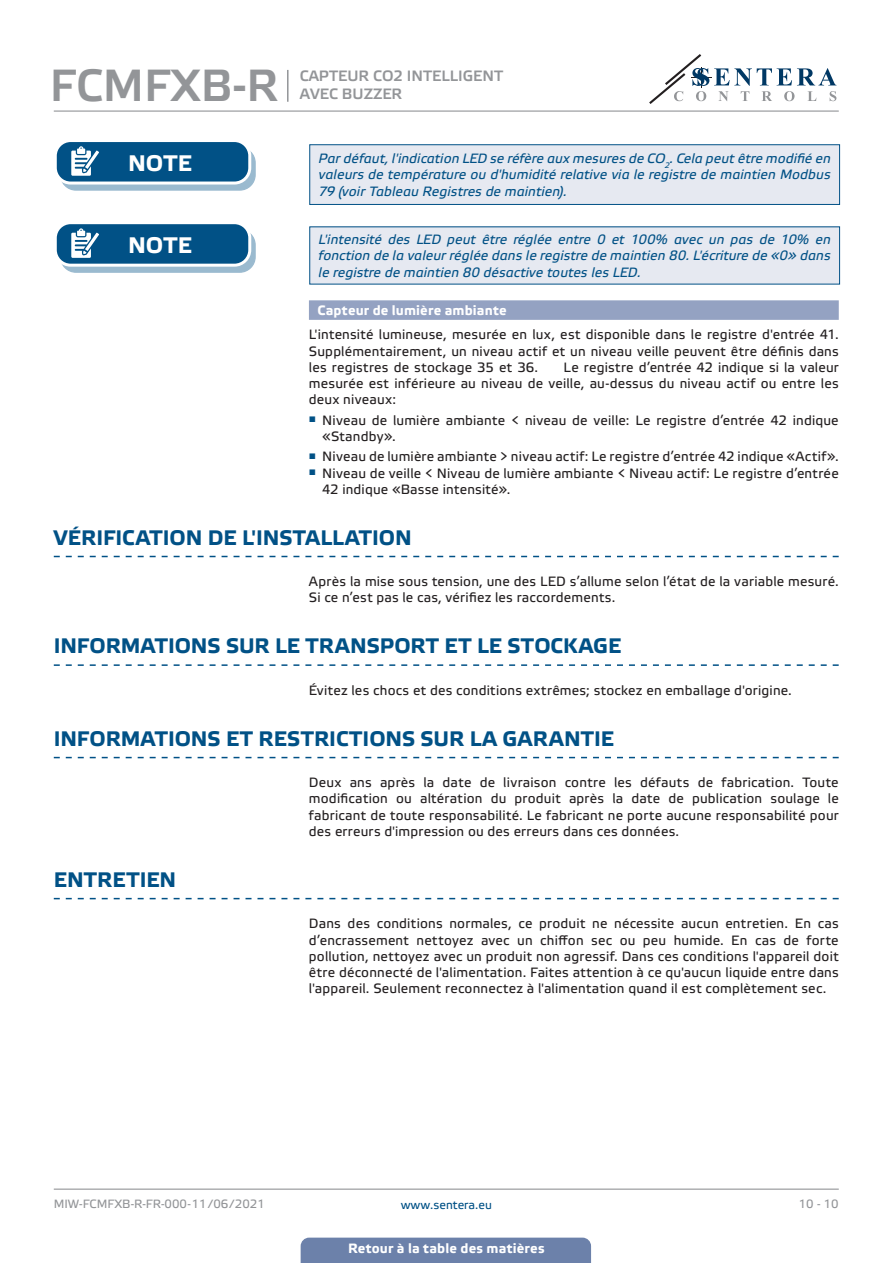
<style>
.page{position:relative;width:893px;height:1263px;background:#fff}
.page>*{position:absolute;margin:0;border:0;box-sizing:border-box;transform-origin:0 0}
.t1{font:45px "Etelka Medium Pro";color:#939598}
.t2{font:700 22.5px "Etelka Text Pro";letter-spacing:.005em;color:#fff}
.t3{font:700 21px "Etelka Text Pro";letter-spacing:.005em;color:#015186}
.t4{font:15px/18px "Etelka Medium Pro";color:#939598}
.body{font:13.5px/16.2px "Etelka Text Pro";letter-spacing:.015em;color:#231f20;text-align:justify}
.attention{font:italic 13.5px/16.2px "Etelka Text Pro";letter-spacing:.01em;color:#015186;text-align:justify}
.Number-roman{font:700 13.5px "Etelka Text Pro";letter-spacing:.01em;color:#fff}
.t5{font:12px "Etelka Text Pro";color:#939598}
.t6{font:12px "Etelka Text Pro";color:#015186}
</style>
<div class="page">
<hr style="left:54px;top:111px;width:785px;height:1px;background:#939598">
<hr style="left:54px;top:1188px;width:785px;height:2px;background:#939598">
<svg style="left:649px;top:54px;width:187px;height:50px"></svg>
<div style="left:301px;top:1237px;width:290px;height:26px;background:#6c81aa"></div>
<hr style="left:287px;top:70px;width:2px;height:32px;background:#939598">
<div style="left:309px;top:300px;width:530px;height:20px;background:#94a2c2"></div>
<svg style="left:54px;top:556px;width:785px;height:1px"></svg>
<div style="left:61px;top:148px;width:194px;height:42px;background:#9abacf;border-radius:15px"></div>
<div style="left:60px;top:147px;width:196px;height:44px;border:1px solid #015186;border-radius:15px"></div>
<div style="left:55px;top:141px;width:195px;height:42px;background:#015186;border-radius:15px"></div>
<div style="left:54px;top:139px;width:197px;height:46px;border:3px solid #fff;border-radius:15px"></div>
<svg style="left:71px;top:146px;width:33px;height:38px"></svg>
<div style="left:310px;top:145px;width:530px;height:59px;background:#e6e9f1"></div>
<div style="left:309px;top:144px;width:531px;height:61px;border:1px solid #015186"></div>
<div style="left:61px;top:230px;width:194px;height:42px;background:#9abacf;border-radius:15px"></div>
<div style="left:60px;top:229px;width:196px;height:44px;border:1px solid #015186;border-radius:15px"></div>
<div style="left:55px;top:223px;width:195px;height:42px;background:#015186;border-radius:15px"></div>
<div style="left:54px;top:221px;width:197px;height:46px;border:3px solid #fff;border-radius:15px"></div>
<svg style="left:71px;top:228px;width:33px;height:38px"></svg>
<div style="left:310px;top:227px;width:530px;height:57px;background:#e6e9f1"></div>
<svg style="left:54px;top:664px;width:785px;height:2px"></svg>
<svg style="left:54px;top:757px;width:785px;height:1px"></svg>
<svg style="left:54px;top:898px;width:785px;height:1px"></svg>
<h1 class="t1" style="left:50px;top:61px;width:230px">FCMFXB-R</h1>
<p class="t4" style="left:300px;top:67px;width:205px">CAPTEUR CO2 INTELLIGENT<br>AVEC BUZZER</p>
<p class="t2" style="left:128px;top:149px;width:65px">NOTE</p>
<p class="attention" style="left:319px;top:151px;width:514px">Par défaut, l'indication LED se réfère aux mesures de CO<sub>2</sub>. Cela peut être modifié en valeurs de température ou d'humidité relative via le registre de maintien Modbus 79 (voir Tableau Registres de maintien).</p>
<p class="t2" style="left:128px;top:231px;width:65px">NOTE</p>
<p class="attention" style="left:319px;top:232px;width:514px">L'intensité des LED peut être réglée entre 0 et 100% avec un pas de 10% en fonction de la valeur réglée dans le registre de maintien 80. L'écriture de «0» dans le registre de maintien 80 désactive toutes les LED.</p>
<p class="Number-roman" style="left:317px;top:302px;width:191px">Capteur de lumière ambiante</p>
<p class="body" style="left:309px;top:327px;width:531px">L'intensité lumineuse, mesurée en lux, est disponible dans le registre d'entrée 41.<br>Supplémentairement, un niveau actif et un niveau veille peuvent être définis dans les registres de stockage 35 et 36.</p>
<p class="body" style="left:309px;top:360px;width:531px;text-indent:255px">Le registre d’entrée 42 indique si la valeur mesurée est inférieure au niveau de veille, au-dessus du niveau actif ou entre les deux niveaux:</p>
<p class="body" style="left:322px;top:413px;width:518px;text-indent:-13px"><sup>■</sup> Niveau de lumière ambiante &lt; niveau de veille: Le registre d’entrée 42 indique «Standby».</p>
<p class="body" style="left:309px;top:449px;width:531px"><sup>■</sup> Niveau de lumière ambiante &gt; niveau actif: Le registre d’entrée 42 indique «Actif».</p>
<p class="body" style="left:322px;top:466px;width:518px;text-indent:-13px"><sup>■</sup> Niveau de veille &lt; Niveau de lumière ambiante &lt; Niveau actif: Le registre d’entrée<br>42 indique «Basse intensité».</p>
<p class="t3" style="left:54px;top:524px;width:359px">VÉRIFICATION DE L'INSTALLATION</p>
<p class="body" style="left:309px;top:574px;width:531px">Après la mise sous tension, une des LED s’allume selon l’état de la variable mesuré.<br>Si ce n’est pas le cas, vérifiez les raccordements.</p>
<p class="t3" style="left:54px;top:633px;width:569px">INFORMATIONS SUR LE TRANSPORT ET LE STOCKAGE</p>
<p class="body" style="left:309px;top:683px;width:484px">Évitez les chocs et des conditions extrêmes; stockez en emballage d'origine.</p>
<p class="t3" style="left:54px;top:725px;width:562px">INFORMATIONS ET RESTRICTIONS SUR LA GARANTIE</p>
<p class="body" style="left:309px;top:775px;width:531px">Deux ans après la date de livraison contre les défauts de fabrication. Toute modification ou altération du produit après la date de publication soulage le fabricant de toute responsabilité. Le fabricant ne porte aucune responsabilité pour des erreurs d'impression ou des erreurs dans ces données.</p>
<p class="t3" style="left:54px;top:866px;width:124px">ENTRETIEN</p>
<p class="body" style="left:309px;top:916px;width:531px">Dans des conditions normales, ce produit ne nécessite aucun entretien. En cas d’encrassement nettoyez avec un chiffon sec ou peu humide. En cas de forte pollution, nettoyez avec un produit non agressif. Dans ces conditions l'appareil doit être déconnecté de l'alimentation. Faites attention à ce qu'aucun liquide entre dans l'appareil. Seulement reconnectez à l'alimentation quand il est complètement sec.</p>
<p class="t5" style="left:54px;top:1197px;width:213px">MIW-FCMFXB-R-FR-000 - 11 / 06 / 2021</p>
<p class="t6" style="left:401px;top:1198px;width:93px">www.sentera.eu</p>
<p class="t5" style="left:799px;top:1197px;width:42px">10 - 10</p>
<p class="Number-roman" style="left:348px;top:1239px;width:198px">Retour à la table des matières</p>
</div>
